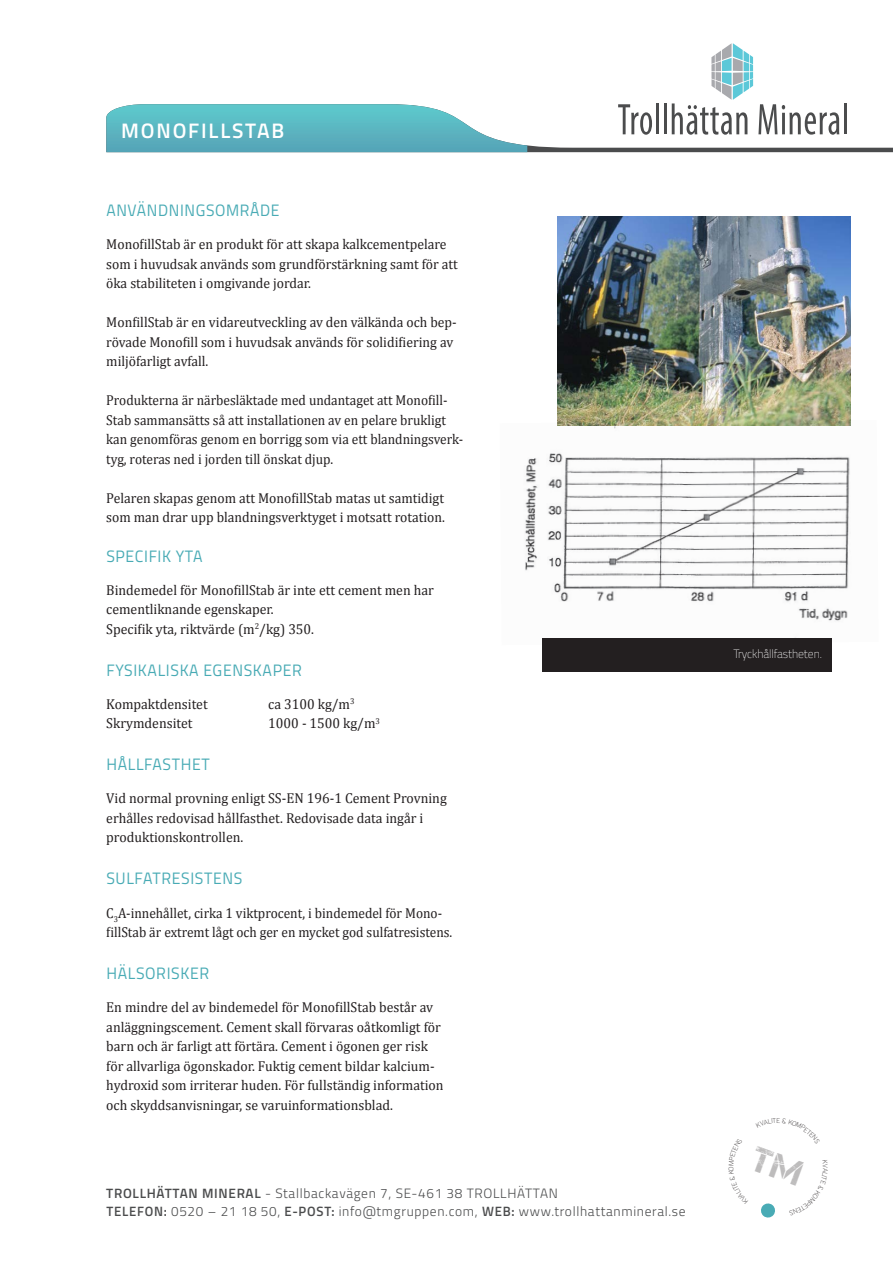
<style>
.page{position:relative;width:893px;height:1263px;background:#fff}
.page>*{position:absolute;margin:0;border:0;box-sizing:border-box;transform-origin:0 0}
.t1{font:600 21px "Titillium Web";letter-spacing:.085em;color:#fff}
.Rubrik_brödtext{font:16.5px "Titillium Web";letter-spacing:.04em;color:#49abb5;scale:.96 1}
.Rubrik_brödtext-2{font:16.5px "Titillium Web";letter-spacing:.04em;color:#49abb5;scale:.95 1}
.t2{font:14.4px/19.5px "Cambria";color:#231f20;scale:.96 1}
.t3{font:14.4px/19.5px "Cambria";color:#231f20;scale:.95 1}
.t4{font:14.4px/19.5px "Cambria";color:#231f20;scale:.93 1}
.t5{font:300 13.5px/18px "Titillium Web";letter-spacing:.05em;color:#4b4c4d}
.t6{font:100 12px "Titillium Web";letter-spacing:-.01em;color:#fff}
.s1{font-weight:600}
</style>
<div class="page">
<svg style="left:106px;top:43px;width:787px;height:109px"></svg>
<img style="left:525px;top:420px;width:326px;height:225px">
<div style="left:542px;top:639px;width:289px;height:33px;background:#231f20"></div>
<img style="left:557px;top:217px;width:293px;height:209px">
<svg style="left:761px;top:1203px;width:14px;height:15px"></svg>
<p class="t1" style="left:121px;top:115px;width:165px">MONOFILLSTAB</p>
<p class="Rubrik_brödtext-2" style="left:106px;top:199px;width:184px">ANVÄNDNINGSOMRÅDE</p>
<p class="t3" style="left:106px;top:235px;width:371px">MonofillStab är en produkt för att skapa kalkcementpelare som i huvudsak används som grundförstärkning samt för att öka stabiliteten i omgivande jordar.</p>
<p class="t3" style="left:106px;top:313px;width:370px">MonfillStab är en vidareutveckling av den välkända och bep&shy;rövade Monofill som i huvudsak används för solidifiering av miljöfarligt avfall.</p>
<p class="t4" style="left:106px;top:391px;width:385px">Produkterna är närbesläktade med undantaget att Monofill-Stab sammansätts så att installationen av en pelare brukligt kan genomföras genom en borrigg som via ett blandningsverk&shy;tyg, roteras ned i jorden till önskat djup.</p>
<p class="t3" style="left:106px;top:488px;width:358px">Pelaren skapas genom att MonofillStab matas ut samtidigt som man drar upp blandningsverktyget i motsatt rotation.</p>
<p class="Rubrik_brödtext" style="left:106px;top:544px;width:102px">SPECIFIK YTA</p>
<p class="t2" style="left:106px;top:580px;width:343px">Bindemedel för MonofillStab är inte ett cement men har cementliknande egenskaper.</p>
<p class="t2" style="left:106px;top:619px;width:218px">Specifik yta, riktvärde (m<sup>2</sup>/kg) 350.</p>
<p class="Rubrik_brödtext" style="left:106px;top:658px;width:205px">FYSIKALISKA EGENSKAPER</p>
<p class="t2" style="left:106px;top:694px;width:107px">Kompaktdensitet</p>
<p class="t2" style="left:268px;top:694px;width:91px">ca 3100 kg/m<sup>3</sup></p>
<p class="t2" style="left:106px;top:714px;width:91px">Skrymdensitet</p>
<p class="t2" style="left:268px;top:714px;width:118px">1000 - 1500 kg/m<sup>3</sup></p>
<p class="Rubrik_brödtext" style="left:106px;top:753px;width:109px">HÅLLFASTHET</p>
<p class="t2" style="left:106px;top:789px;width:356px">Vid normal provning enligt SS-EN 196-1 Cement Provning erhålles redovisad hållfasthet. Redovisade data ingår i produktionskontrollen.</p>
<p class="Rubrik_brödtext" style="left:106px;top:867px;width:143px">SULFATRESISTENS</p>
<p class="t4" style="left:106px;top:903px;width:374px">C<sub>3</sub>A-innehållet, cirka 1 viktprocent, i bindemedel för Mono&shy;fillStab är extremt lågt och ger en mycket god sulfatresistens.</p>
<p class="Rubrik_brödtext" style="left:106px;top:961px;width:109px">HÄLSORISKER</p>
<p class="t2" style="left:106px;top:997px;width:353px">En mindre del av bindemedel för MonofillStab består av anläggningscement. Cement skall förvaras oåtkomligt för barn och är farligt att förtära. Cement i ögonen ger risk för allvarliga ögonskador. Fuktig cement bildar kalcium&shy;hydroxid som irriterar huden. För fullständig information och skyddsanvisningar, se varuinformationsblad.</p>
<p class="t5" style="left:106px;top:1184px;width:581px"><span class="s1">TROLLHÄTTAN MINERAL</span> - Stallbackavägen 7, SE-461 38 TROLLHÄTTAN<br><span class="s1">TELEFON:</span> 0520 – 21 18 50, <span class="s1">E-POST:</span> info@tmgruppen.com, <span class="s1">WEB:</span> www.trollhattanmineral.se</p>
<p class="t6" style="left:733px;top:645px;width:90px">Tryckhållfastheten.</p>
</div>
